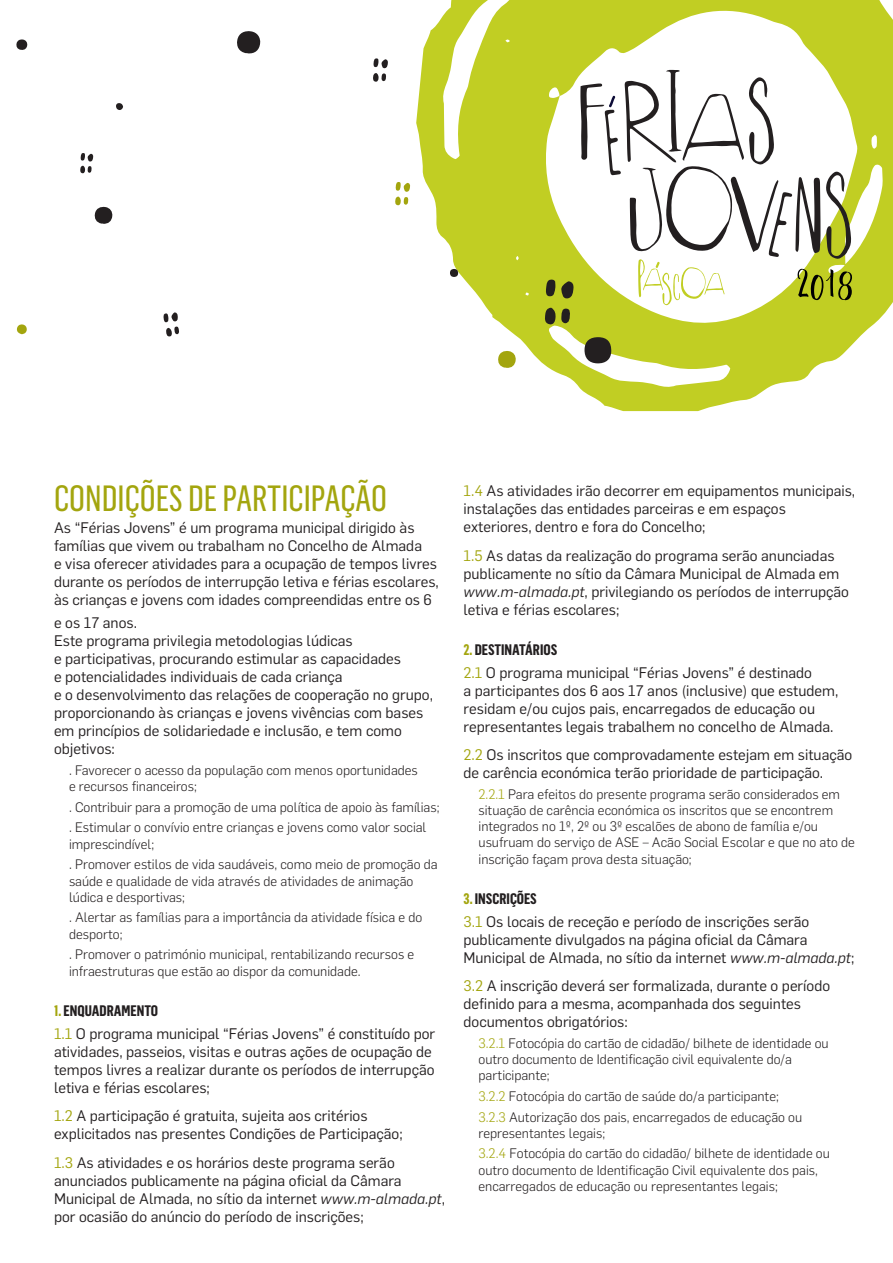
<style>
.page{position:relative;width:893px;height:1263px;background:#fff}
.page>*{position:absolute;margin:0;border:0;box-sizing:border-box;transform-origin:0 0}
.t1{font:35.85px "Flama Condensed Basic";color:#a3a50e}
.t2{font:15px/18px "Flama";color:#231f20}
.t3{font:700 15px "Flama Condensed";color:#231f20}
.t4{font:300 13.5px/16.2px "Flama";color:#231f20}
.s1{color:#a3a50e}
.s2{font-style:italic}
</style>
<div class="page">
<svg style="left:416px;top:0;width:477px;height:411px;fill:#c1ce23"></svg>
<svg style="left:373px;top:58px;width:15px;height:24px"></svg>
<div style="left:381px;top:73px;width:5px;height:8px;background:#231f20;border-radius:50%"></div>
<svg style="left:94px;top:206px;width:19px;height:18px"></svg>
<div style="left:17px;top:324px;width:10px;height:10px;background:#a3a50e;border-radius:5px"></div>
<svg style="left:584px;top:337px;width:28px;height:27px"></svg>
<div style="left:116px;top:103px;width:7px;height:7px;background:#231f20;border-radius:50%"></div>
<svg style="left:16px;top:39px;width:12px;height:11px"></svg>
<svg style="left:237px;top:31px;width:24px;height:23px"></svg>
<svg style="left:497px;top:350px;width:19px;height:18px"></svg>
<div style="left:450px;top:269px;width:8px;height:8px;background:#231f20;border-radius:50%"></div>
<svg style="left:395px;top:182px;width:15px;height:24px"></svg>
<svg style="left:403px;top:197px;width:6px;height:8px"></svg>
<svg style="left:545px;top:279px;width:29px;height:21px"></svg>
<svg style="left:544px;top:308px;width:27px;height:17px"></svg>
<div style="left:166px;top:328px;width:6px;height:8px;background:#231f20;border-radius:50%"></div>
<svg style="left:163px;top:312px;width:16px;height:22px"></svg>
<svg style="left:80px;top:153px;width:13px;height:21px"></svg>
<svg style="left:580px;top:69px;width:272px;height:236px"></svg>
<h1 class="t1" style="left:54px;top:476px;width:335px">CONDIÇÕES DE PARTICIPAÇÃO</h1>
<p class="t2" style="left:54px;top:518px;width:386px">As “Férias Jovens” é um programa municipal dirigido às famílias que vivem ou trabalham no Concelho de Almada<br>e visa oferecer atividades para a ocupação de tempos livres durante os períodos de interrupção letiva e férias escolares, às crianças e jovens com idades compreendidas entre os 6</p>
<p class="t2" style="left:54px;top:613px;width:380px">e os 17 anos.<br>Este programa privilegia metodologias lúdicas<br>e participativas, procurando estimular as capacidades<br>e potencialidades individuais de cada criança<br>e o desenvolvimento das relações de cooperação no grupo, proporcionando às crianças e jovens vivências com bases em princípios de solidariedade e inclusão, e tem como objetivos:</p>
<p class="t4" style="left:69px;top:761px;width:350px">. Favorecer o acesso da população com menos oportunidades e recursos financeiros;</p>
<p class="t4" style="left:69px;top:796px;width:372px;line-height:20.7px">. Contribuir para a promoção de uma política de apoio às famílias; . Estimular o convívio entre crianças e jovens como valor social</p>
<p class="t4" style="left:69px;top:833px;width:370px;line-height:20.7px">imprescindível;<br>. Promover estilos de vida saudáveis, como meio de promoção da</p>
<p class="t4" style="left:69px;top:872px;width:346px">saúde e qualidade de vida através de atividades de animação lúdica e desportivas;</p>
<p class="t4" style="left:69px;top:909px;width:355px">. Alertar as famílias para a importância da atividade física e do desporto;</p>
<p class="t4" style="left:69px;top:946px;width:347px">. Promover o património municipal, rentabilizando recursos e infraestruturas que estão ao dispor da comunidade.</p>
<p class="t3" style="left:54px;top:1001px;width:106px"><span class="s1">1.</span> ENQUADRAMENTO</p>
<p class="t2" style="left:54px;top:1023px;width:383px"><span class="s1">1.1</span> O programa municipal “Férias Jovens” é constituído por atividades, passeios, visitas e outras ações de ocupação de tempos livres a realizar durante os períodos de interrupção letiva e férias escolares;</p>
<p class="t2" style="left:54px;top:1106px;width:350px"><span class="s1">1.2</span> A participação é gratuita, sujeita aos critérios explicitados nas presentes Condições de Participação;</p>
<p class="t2" style="left:54px;top:1152px;width:392px"><span class="s1">1.3</span> As atividades e os horários deste programa serão anunciados publicamente na página oficial da Câmara Municipal de Almada, no sítio da internet <span class="s2">www.m-almada.pt</span>, por ocasião do anúncio do período de inscrições;</p>
<p class="t2" style="left:464px;top:481px;width:393px"><span class="s1">1.4</span> As atividades irão decorrer em equipamentos municipais, instalações das entidades parceiras e em espaços exteriores, dentro e fora do Concelho;</p>
<p class="t2" style="left:464px;top:545px;width:387px"><span class="s1">1.5</span> As datas da realização do programa serão anunciadas publicamente no sítio da Câmara Municipal de Almada em <span class="s2">www.m-almada.pt</span>, privilegiando os períodos de interrupção letiva e férias escolares;</p>
<p class="t3" style="left:464px;top:640px;width:95px"><span class="s1">2.</span> DESTINATÁRIOS</p>
<p class="t2" style="left:464px;top:662px;width:376px"><span class="s1">2.1</span> O programa municipal “Férias Jovens” é destinado<br>a participantes dos 6 aos 17 anos (inclusive) que estudem, residam e/ou cujos pais, encarregados de educação ou representantes legais trabalhem no concelho de Almada.</p>
<p class="t2" style="left:464px;top:745px;width:390px"><span class="s1">2.2</span> Os inscritos que comprovadamente estejam em situação de carência económica terão prioridade de participação.</p>
<p class="t4" style="left:478px;top:785px;width:378px"><span class="s1">2.2.1</span> Para efeitos do presente programa serão considerados em situação de carência económica os inscritos que se encontrem integrados no 1º, 2º ou 3º escalões de abono de família e/ou usufruam do serviço de ASE – Acão Social Escolar e que no ato de inscrição façam prova desta situação;</p>
<p class="t3" style="left:463px;top:889px;width:75px"><span class="s1">3.</span> INSCRIÇÕES</p>
<p class="t2" style="left:463px;top:911px;width:392px"><span class="s1">3.1</span> Os locais de receção e período de inscrições serão publicamente divulgados na página oficial da Câmara<br>Municipal de Almada, no sítio da internet <span class="s2">www.m-almada.pt</span>;</p>
<p class="t2" style="left:463px;top:976px;width:368px"><span class="s1">3.2</span> A inscrição deverá ser formalizada, durante o período definido para a mesma, acompanhada dos seguintes documentos obrigatórios:</p>
<p class="t4" style="left:478px;top:1034px;width:352px"><span class="s1">3.2.1</span> Fotocópia do cartão de cidadão/ bilhete de identidade ou outro documento de Identificação civil equivalente do/a participante;</p>
<p class="t4" style="left:478px;top:1085px;width:325px;line-height:20.7px"><span class="s1">3.2.2</span> Fotocópia do cartão de saúde do/a participante;<br><span class="s1">3.2.3</span> Autorização dos pais, encarregados de educação ou</p>
<p class="t4" style="left:478px;top:1122px;width:353px;line-height:20.7px">representantes legais;<br><span class="s1">3.2.4</span> Fotocópia do cartão do cidadão/ bilhete de identidade ou</p>
<p class="t4" style="left:478px;top:1161px;width:341px">outro documento de Identificação Civil equivalente dos pais, encarregados de educação ou representantes legais;</p>
</div>
